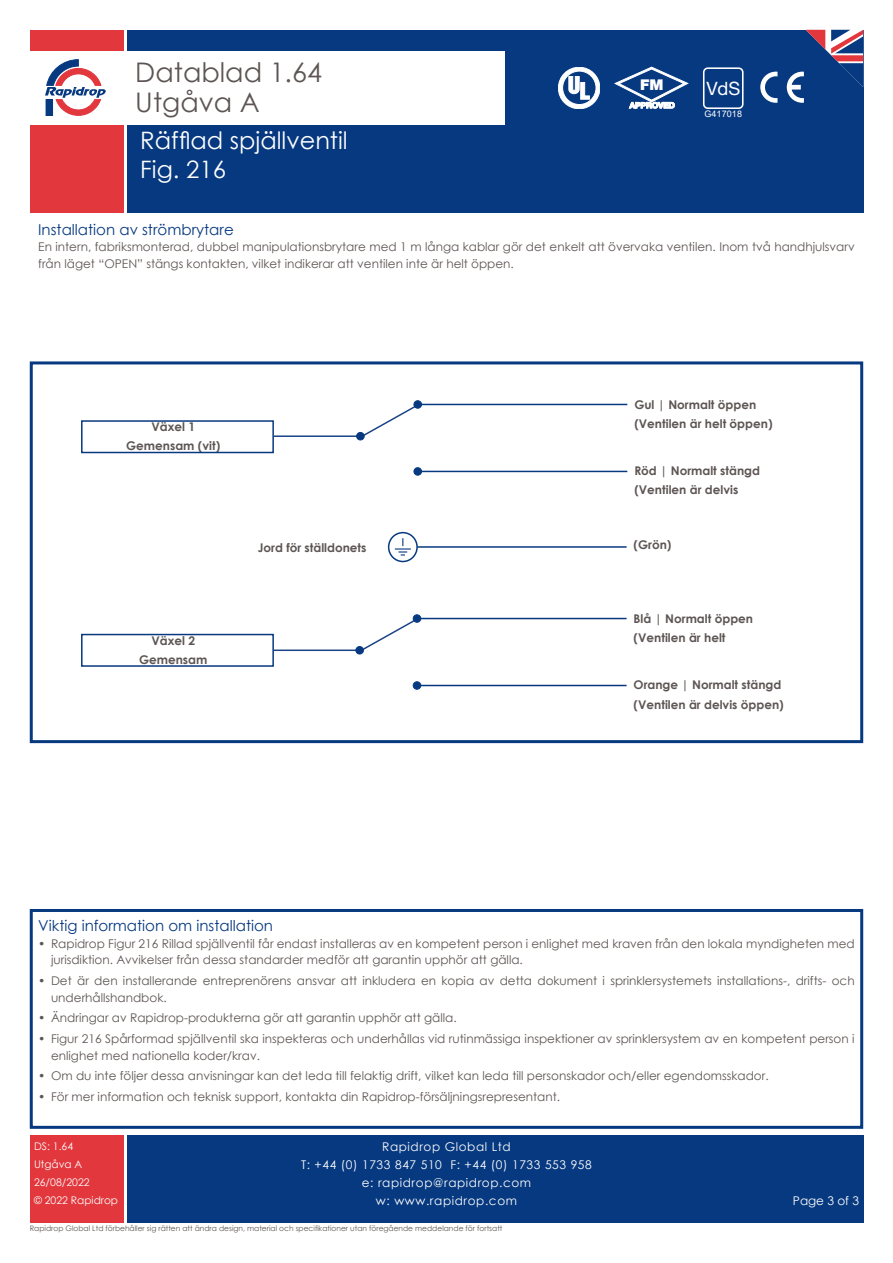
<style>
.page{position:relative;width:893px;height:1263px;background:#fff}
.page>*{position:absolute;margin:0;border:0;box-sizing:border-box;transform-origin:0 0}
.t1{font:27px/30px "Century Gothic";color:#5d5553}
.t2{font:24px/28.8px "Century Gothic";color:#fff}
.t3{font:18.45px "Helvetica Neue";color:#fff}
.RD_DS_Subhead{font:15px "Century Gothic";color:#073980}
.t4{font:900 14.85px "Helvetica Neue";color:#fff}
.RD_DS_Body{font:12px/16.5px "Century Gothic";color:#5d5553}
.RD_DS_Figures{font:700 12px "Century Gothic";color:#5d5553}
.t5{font:12px/18px "Century Gothic";letter-spacing:.05em;color:#fff;text-align:center}
.t6{font:10.5px/18px "Century Gothic";color:#fff}
.t7{font:9px "Arial";letter-spacing:.01em;color:#fff}
.t8{font:7.5px "Century Gothic";color:#5d5553}
</style>
<div class="page">
<div style="left:30px;top:30px;width:93px;height:183px;background:#e1373d"></div>
<div style="left:30px;top:52px;width:93px;height:73px;background:#fff"></div>
<div style="left:30px;top:1135px;width:93px;height:88px;background:#e1373d"></div>
<div style="left:127px;top:1135px;width:736px;height:88px;background:#073980"></div>
<div style="left:127px;top:30px;width:736px;height:183px;background:#073980"></div>
<svg style="left:45px;top:59px;width:61px;height:57px"></svg>
<div style="left:127px;top:52px;width:378px;height:73px;background:#fff"></div>
<svg style="left:558px;top:67px;width:42px;height:42px"></svg>
<div style="left:703px;top:67px;width:40px;height:42px;border:2px solid #fff;border-radius:4px"></div>
<svg style="left:615px;top:67px;width:73px;height:41px"></svg>
<svg style="left:787px;top:30px;width:76px;height:73px"></svg>
<svg style="left:760px;top:72px;width:17px;height:31px"></svg>
<div style="left:30px;top:909px;width:833px;height:220px;border:3px solid #073980"></div>
<div style="left:81px;top:420px;width:193px;height:33px;border:2px solid #073980"></div>
<div style="left:81px;top:634px;width:193px;height:33px;border:2px solid #073980"></div>
<div style="left:30px;top:361px;width:833px;height:382px;border:3px solid #073980"></div>
<hr style="left:417px;top:546px;width:210px;height:2px;background:#073980">
<hr style="left:417px;top:618px;width:210px;height:1px;background:#073980">
<hr style="left:273px;top:649px;width:87px;height:2px;background:#194386">
<svg style="left:362px;top:617px;width:57px;height:33px"></svg>
<div style="left:356px;top:646px;width:7px;height:8px;background:#073980;border-radius:50%"></div>
<div style="left:356px;top:646px;width:8px;height:8px;border:1px solid #073980;border-radius:50%"></div>
<div style="left:413px;top:615px;width:8px;height:7px;background:#073980;border-radius:50%"></div>
<div style="left:413px;top:615px;width:8px;height:7px;border:1px solid #073980;border-radius:50%"></div>
<div style="left:388px;top:532px;width:30px;height:30px;border:2px solid #073980;border-radius:50%"></div>
<svg style="left:395px;top:538px;width:16px;height:17px"></svg>
<hr style="left:417px;top:685px;width:210px;height:1px;background:#073980">
<div style="left:413px;top:682px;width:8px;height:7px;background:#073980;border-radius:50%"></div>
<div style="left:413px;top:681px;width:8px;height:8px;border:1px solid #073980;border-radius:50%"></div>
<hr style="left:418px;top:404px;width:209px;height:1px;background:#073980">
<hr style="left:274px;top:435px;width:86px;height:2px;background:#194386">
<svg style="left:362px;top:403px;width:58px;height:35px"></svg>
<div style="left:357px;top:432px;width:7px;height:8px;background:#073980;border-radius:50%"></div>
<div style="left:356px;top:432px;width:8px;height:8px;border:1px solid #073980;border-radius:50%"></div>
<div style="left:414px;top:401px;width:8px;height:7px;background:#073980;border-radius:50%"></div>
<div style="left:414px;top:400px;width:8px;height:8px;border:1px solid #073980;border-radius:50%"></div>
<hr style="left:418px;top:471px;width:209px;height:1px;background:#073980">
<div style="left:414px;top:468px;width:8px;height:7px;background:#073980;border-radius:50%"></div>
<div style="left:414px;top:467px;width:8px;height:8px;border:1px solid #073980;border-radius:50%"></div>
<h1 class="t1" style="left:135px;top:56px;width:188px">Datablad 1.64<br>Utgåva A</h1>
<h2 class="t2" style="left:140px;top:125px;width:209px">Räfflad spjällventil<br>Fig. 216</h2>
<p class="t4" style="left:640px;top:75px;width:25px">FM</p>
<h3 class="t3" style="left:706px;top:75px;width:36px">VdS</h3>
<p class="t7" style="left:704px;top:108px;width:39px">G417018</p>
<p class="RD_DS_Subhead" style="left:38px;top:219px;width:197px">Installation av strömbrytare</p>
<p class="RD_DS_Body" style="left:38px;top:238px;width:818px">En intern, fabriksmonterad, dubbel manipulationsbrytare med 1 m långa kablar gör det enkelt att övervaka ventilen. Inom två handhjulsvarv från läget “OPEN” stängs kontakten, vilket indikerar att ventilen inte är helt öppen.</p>
<p class="RD_DS_Figures" style="left:151px;top:417px;width:45px">Växel 1</p>
<p class="RD_DS_Figures" style="left:126px;top:437px;width:96px">Gemensam (vit)</p>
<p class="RD_DS_Figures" style="left:151px;top:632px;width:45px">Växel 2</p>
<p class="RD_DS_Figures" style="left:139px;top:651px;width:70px">Gemensam</p>
<p class="RD_DS_Figures" style="left:634px;top:395px;width:123px">Gul | Normalt öppen</p>
<p class="RD_DS_Figures" style="left:634px;top:414px;width:140px">(Ventilen är helt öppen)</p>
<p class="RD_DS_Figures" style="left:634px;top:462px;width:127px">Röd | Normalt stängd</p>
<p class="RD_DS_Figures" style="left:634px;top:481px;width:105px">(Ventilen är delvis</p>
<p class="RD_DS_Figures" style="left:258px;top:539px;width:110px">Jord för ställdonets</p>
<p class="RD_DS_Figures" style="left:634px;top:535px;width:39px">(Grön)</p>
<p class="RD_DS_Figures" style="left:634px;top:609px;width:121px">Blå | Normalt öppen</p>
<p class="RD_DS_Figures" style="left:634px;top:629px;width:93px">(Ventilen är helt</p>
<p class="RD_DS_Figures" style="left:634px;top:676px;width:149px">Orange | Normalt stängd</p>
<p class="RD_DS_Figures" style="left:634px;top:695px;width:152px">(Ventilen är delvis öppen)</p>
<p class="RD_DS_Subhead" style="left:38px;top:915px;width:236px">Viktig information om installation</p>
<p class="RD_DS_Body" style="left:51px;top:935px;width:805px;text-indent:-13px">• Rapidrop Figur 216 Rillad spjällventil får endast installeras av en kompetent person i enlighet med kraven från den lokala myndigheten med jurisdiktion. Avvikelser från dessa standarder medför att garantin upphör att gälla.</p>
<p class="RD_DS_Body" style="left:51px;top:972px;width:805px;text-indent:-13px">• Det är den installerande entreprenörens ansvar att inkludera en kopia av detta dokument i sprinklersystemets installations-, drifts- och underhållshandbok.</p>
<p class="RD_DS_Body" style="left:38px;top:1009px;width:420px">• Ändringar av Rapidrop-produkterna gör att garantin upphör att gälla.</p>
<p class="RD_DS_Body" style="left:51px;top:1030px;width:805px;text-indent:-13px">• Figur 216 Spårformad spjällventil ska inspekteras och underhållas vid rutinmässiga inspektioner av sprinklersystem av en kompetent person i enlighet med nationella koder/krav.</p>
<p class="RD_DS_Body" style="left:38px;top:1067px;width:732px">• Om du inte följer dessa anvisningar kan det leda till felaktig drift, vilket kan leda till personskador och/eller egendomsskador.</p>
<p class="RD_DS_Body" style="left:38px;top:1088px;width:523px">• För mer information och teknisk support, kontakta din Rapidrop-försäljningsrepresentant.</p>
<p class="t6" style="left:34px;top:1137px;width:86px">DS: 1.64<br>Utgåva A<br>26/08/2022<br>© 2022 Rapidrop</p>
<p class="t5" style="left:301px;top:1138px;width:292px">Rapidrop Global Ltd<br>T: +44 (0) 1733 847 510 F: +44 (0) 1733 553 958 e: rapidrop@rapidrop.com<br>w: www.rapidrop.com</p>
<p class="t8" style="left:30px;top:1223px;width:474px">Rapidrop Global Ltd förbehåller sig rätten att ändra design, material och specifikationer utan föregående meddelande för fortsatt</p>
<p class="t5" style="left:793px;top:1192px;width:68px">Page 3 of 3</p>
</div>
